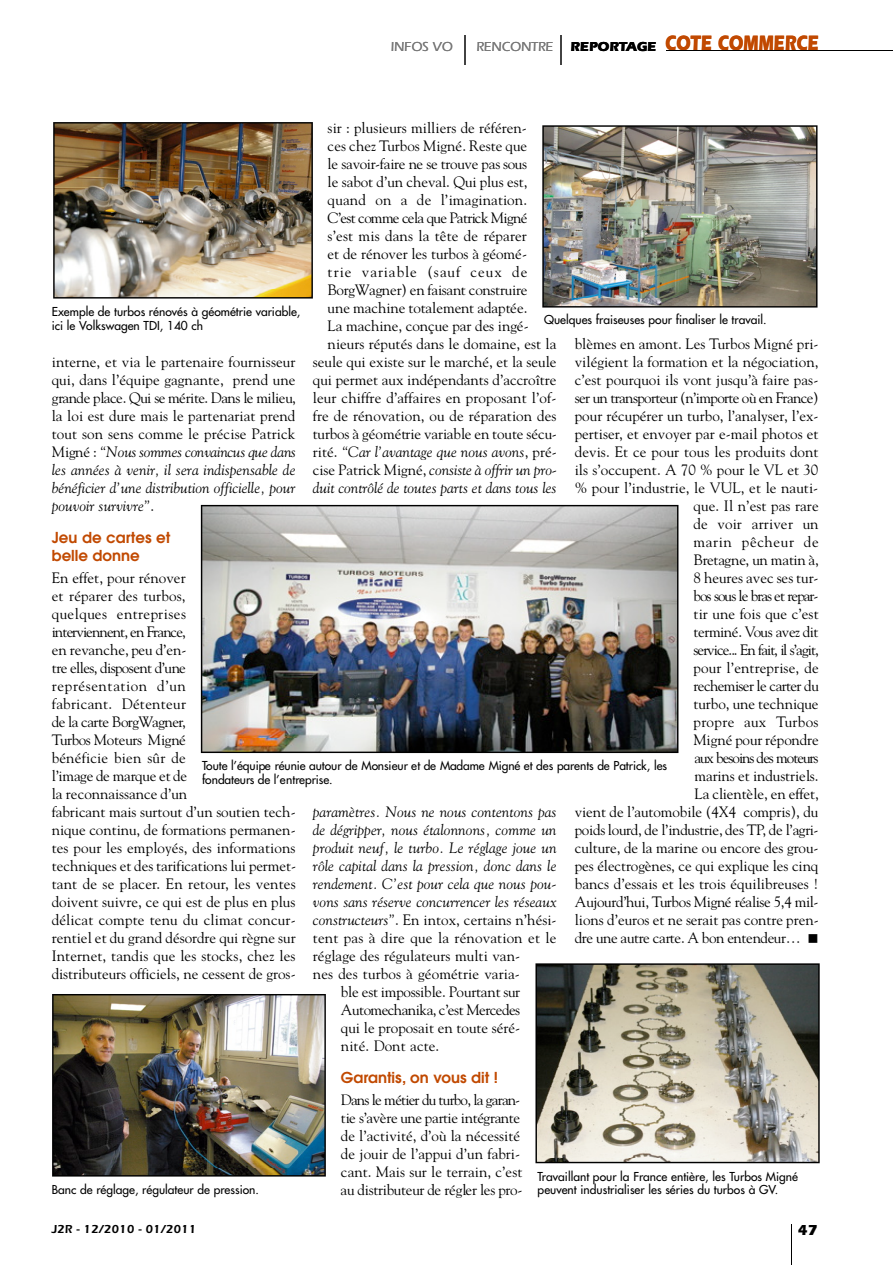
<style>
.page{position:relative;width:893px;height:1265px;background:#fff}
.page>*{position:absolute;margin:0;border:0;box-sizing:border-box;transform-origin:0 0}
.t1{font:700 21.45px "Itc Eras";color:#c14901;scale:.77 1}
.t2{font:15px/18px "Goudy";color:#000}
.t3{font:italic 15px "Goudy";letter-spacing:.005em;color:#000}
.t4{font:15px "Goudy";letter-spacing:-.02em;color:#000}
.t5{font:600 15px/18px "Avant Garde";color:#c14901}
.t6{font:15px "Goudy";letter-spacing:-.045em;color:#000}
.t7{font:15px "Goudy";letter-spacing:-.035em;color:#000}
.t8{font:15px "Goudy";letter-spacing:.06em;color:#000}
.t9{font:700 15px "Itc Eras";color:#000}
.t10{font:500 13.5px "Itc Eras";color:#797979}
.t11{font:12px/13.6px "Futura";color:#000}
.t12{font:600 12px "Itc Eras";color:#000}
.s1{font-size:13.5px;color:#000}
.s2{font-style:normal}
.s3{font-style:italic}
</style>
<div class="page">
<hr style="left:791px;top:1224px;width:1px;height:40px;background:#000">
<hr style="left:666px;top:50px;width:226px;height:1px;background:#000">
<hr style="left:464px;top:35px;width:2px;height:30px;background:#424242">
<hr style="left:560px;top:35px;width:2px;height:30px;background:#424242">
<img style="left:53px;top:122px;width:260px;height:176px">
<img style="left:201px;top:505px;width:477px;height:248px">
<img style="left:52px;top:994px;width:274px;height:182px">
<img style="left:542px;top:125px;width:275px;height:182px">
<img style="left:535px;top:963px;width:284px;height:200px">
<p class="t10" style="left:390px;top:42px;width:63px">INFOS VO</p>
<p class="t10" style="left:476px;top:42px;width:78px">RENCONTRE</p>
<h1 class="t1" style="left:570px;top:36px;width:324px"><span class="s1">REPORTAGE</span> COTE COMMERCE</h1>
<p class="t2" style="left:327px;top:119px;width:201px">sir : plusieurs milliers de référen-</p>
<p class="t2" style="left:327px;top:137px;width:201px">ces chez Turbos Migné. Reste que</p>
<p class="t4" style="left:327px;top:157px;width:201px">le savoir-faire ne se trouve pas sous</p>
<p class="t2" style="left:327px;top:173px;width:201px">le sabot d’un cheval. Qui plus est,</p>
<p class="t2" style="left:327px;top:191px;width:201px">quand on a de l’imagination.</p>
<p class="t6" style="left:327px;top:211px;width:201px">C’est comme cela que Patrick Migné</p>
<p class="t2" style="left:327px;top:227px;width:201px">s’est mis dans la tête de réparer</p>
<p class="t2" style="left:327px;top:245px;width:201px">et de rénover les turbos à géomé-</p>
<p class="t8" style="left:327px;top:265px;width:201px">trie variable (sauf ceux de</p>
<p class="t4" style="left:327px;top:283px;width:201px">B o rg Wagner) en faisant construire</p>
<p class="t2" style="left:327px;top:299px;width:201px">une machine totalement adaptée.</p>
<p class="t2" style="left:327px;top:317px;width:203px">La machine, conçue par des ingé-</p>
<p class="t2" style="left:327px;top:335px;width:230px">nieurs réputés dans le domaine, est la</p>
<p class="t2" style="left:313px;top:353px;width:245px">seule qui existe sur le marché, et la seule</p>
<p class="t2" style="left:313px;top:371px;width:245px">qui permet aux indépendants d’accroître</p>
<p class="t2" style="left:313px;top:389px;width:245px">leur chiffre d’affaires en proposant l’of-</p>
<p class="t2" style="left:313px;top:407px;width:245px">fre de rénovation, ou de réparation des</p>
<p class="t2" style="left:313px;top:425px;width:245px">turbos à géométrie variable en toute sécu-</p>
<p class="t3" style="left:313px;top:445px;width:245px"><span class="s2">rité.</span> “Car l’avantage que nous avons<span class="s2">, pré-</span></p>
<p class="t3" style="left:313px;top:463px;width:245px"><span class="s2">cise Patrick Migné,</span> consiste à offrir un pro-</p>
<p class="t3" style="left:313px;top:481px;width:245px">duit contrôlé de toutes parts et dans tous les</p>
<p class="t11" style="left:52px;top:306px;width:250px">Exemple de turbos rénovés à géométrie variable, ici le Volkswagen TDI, 140 ch</p>
<p class="t11" style="left:544px;top:313px;width:224px">Quelques fraiseuses pour finaliser le travail.</p>
<p class="t2" style="left:574px;top:335px;width:246px;text-align:right">blèmes en amont. Les Turbos Migné pri&shy;vilégient la formation et la négociation, c’est pourquoi ils vont jusqu’à faire pas&shy;ser un transporteur (n’importe où en France) pour récupérer un turbo, l’analyser, l’ex&shy;pertiser, et envoyer par e-mail photos et devis. Et ce pour tous les produits dont ils s’occupent. A 70 % pour le VL et 30 % pour l’industrie, le VUL, et le nauti&shy;que. Il n’est pas rare<br>de voir arriver un<br>marin pêcheur de<br>Bretagne, un matin à,<br>8 heures avec ses tur-<br>bos sous le bras et repar-<br>tir une fois que c’est<br>terminé. Vous avez dit<br>service... En fait, il s’agit,<br>pour l’entreprise, de<br>rechemiser le carter du<br>turbo, une technique<br>propre aux Tu r b o s<br>Migné pour répondre<br>aux besoins des moteurs<br>marins et industriels.<br>La clientèle, en effet,<br>vient de l’automobile (4X4 compris), du poids lourd, de l’industrie, des TP, de l’agri&shy;culture, de la marine ou encore des grou&shy;pes électrogènes, ce qui explique les cinq bancs d’essais et les trois équilibreuses !<br>Aujourd’hui, Turbos Migné réalise 5,4 mil&shy;lions d’euros et ne serait pas contre pren&shy;dre une autre carte. A bon entendeur… ■</p>
<p class="t2" style="left:52px;top:353px;width:246px;text-align:justify">interne, et via le partenaire fournisseur qui, dans l’équipe gagnante, prend une grande place. Qui se mérite. Dans le milieu, la loi est dure mais le partenariat prend tout son sens comme le précise Patrick Migné : <span class="s3">“Nous sommes convaincus que dans les années à venir, il sera indispensable de bénéficier d’une distribution officielle, pour pouvoir survivre”</span>.</p>
<p class="t5" style="left:52px;top:529px;width:120px">Jeu de cartes et belle donne</p>
<p class="t2" style="left:52px;top:569px;width:246px">En effet, pour rénover<br>et réparer des turbos,<br>quelques entreprises<br>interviennent, en France,<br>en revanche, peu d’en-<br>tre elles, disposent d’une<br>représentation d’un<br>fabricant. Détenteur<br>de la carte BorgWa g n e r,<br>Turbos Moteurs Migné<br>bénéficie bien sûr de<br>l’image de marque et de<br>la reconnaissance d’un<br>fabricant mais surtout d’un soutien tech&shy;nique continu, de formations permanen&shy;tes pour les employés, des informations techniques et des tarifications lui permet&shy;tant de se placer. En retour, les ventes doivent suivre, ce qui est de plus en plus délicat compte tenu du climat concur&shy;rentiel et du grand désordre qui règne sur<br>Internet, tandis que les stocks, chez les distributeurs officiels, ne cessent de gros-</p>
<p class="t11" style="left:202px;top:760px;width:466px">Toute l’équipe réunie autour de Monsieur et de Madame Migné et des parents de Patrick, les fondateurs de l’entreprise.</p>
<p class="t3" style="left:313px;top:805px;width:245px">paramètres. Nous ne nous contentons pas</p>
<p class="t3" style="left:313px;top:823px;width:245px">de dégripper, nous étalonnons, comme un</p>
<p class="t3" style="left:313px;top:841px;width:245px">produit neuf, le turbo. Le réglage joue un</p>
<p class="t3" style="left:313px;top:859px;width:245px">rôle capital dans la pression, donc dans le</p>
<p class="t3" style="left:313px;top:877px;width:245px">rendement. C’est pour cela que nous pou-</p>
<p class="t3" style="left:313px;top:895px;width:245px">vons sans réserve concurrencer les réseaux</p>
<p class="t2" style="left:313px;top:911px;width:245px"><span class="s3">constructeurs”</span>. En intox, certains n’hési-</p>
<p class="t2" style="left:313px;top:929px;width:245px">tent pas à dire que la rénovation et le</p>
<p class="t2" style="left:313px;top:947px;width:209px">réglage des régulateurs multi van-</p>
<p class="t2" style="left:313px;top:965px;width:208px">nes des turbos à géométrie varia-</p>
<p class="t4" style="left:341px;top:985px;width:181px">ble est impossible. Pourtant sur</p>
<p class="t7" style="left:341px;top:1003px;width:181px">Automechanika, c’est Mercedes</p>
<p class="t2" style="left:341px;top:1019px;width:181px">qui le proposait en toute séré-</p>
<p class="t2" style="left:341px;top:1037px;width:100px">nité. Dont acte.</p>
<p class="t5" style="left:341px;top:1069px;width:159px">Garantis, on vous dit !</p>
<p class="t2" style="left:340px;top:1091px;width:183px">Dans le métier du turbo, la garan&shy;tie s’avère une partie intégrante de l’activité, d’où la nécessité de jouir de l’appui d’un fabri&shy;cant. Mais sur le terrain, c’est au distributeur de régler les pro-</p>
<p class="t11" style="left:537px;top:1170px;width:262px">Travaillant pour la France entière, les Turbos Migné peuvent industrialiser les séries du turbos à GV.</p>
<p class="t11" style="left:52px;top:1183px;width:209px">Banc de réglage, régulateur de pression.</p>
<p class="t12" style="left:52px;top:1224px;width:146px">J2R - 12/2010 - 01/2011</p>
<p class="t9" style="left:797px;top:1224px;width:22px">47</p>
</div>
